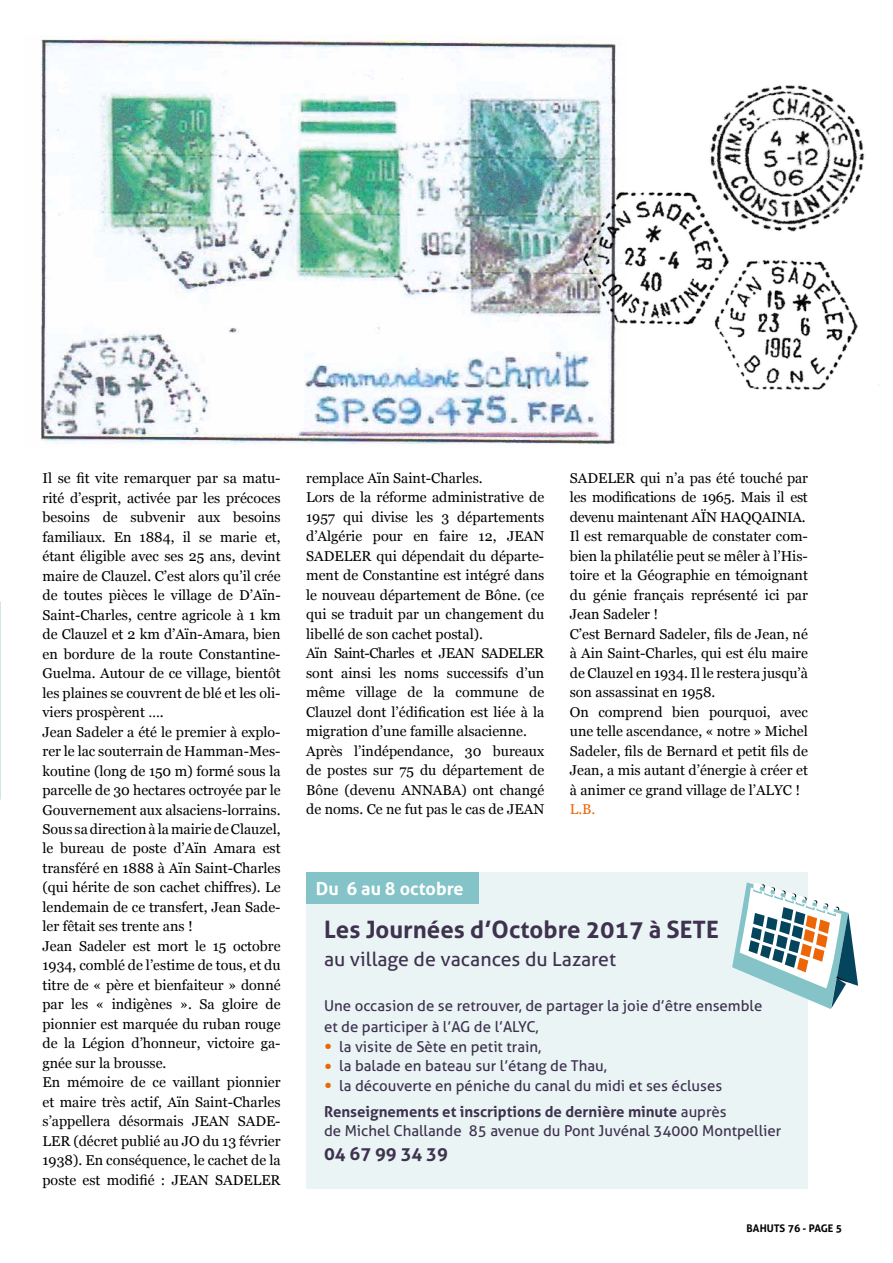
<style>
.page{position:relative;width:893px;height:1263px;background:#fff}
.page>*{position:absolute;margin:0;border:0;box-sizing:border-box;transform-origin:0 0}
.t1{font:700 24px "Aller";color:#3e324e}
.t2{font:19.5px "Aller";color:#3e324e}
.t3{font:700 18px "Aller";color:#fff}
.t4{font:700 18px "Aller";color:#3e324e}
.t5{font:15px/21px "Aller";color:#3e324e}
.t6{font:14.25px/19.5px "Georgia";color:#000}
.t7{font:14.25px "Georgia";color:#ec6608}
.t8{font:700 10.5px "Aller";color:#000}
.s1{font-weight:700;font-size:18px;color:#ec6608}
.s2{font-weight:700}
</style>
<div class="page">
<img style="left:41px;top:38px;width:575px;height:407px">
<img style="left:574px;top:173px;width:138px;height:159px">
<img style="left:712px;top:237px;width:167px;height:152px">
<img style="left:705px;top:85px;width:160px;height:152px">
<div style="left:306px;top:872px;width:502px;height:316px;background:#eaf4f5"></div>
<svg style="left:732px;top:882px;width:126px;height:127px"></svg>
<div style="left:306px;top:872px;width:172px;height:32px;background:#84c4c8"></div>
<p class="t6" style="left:43px;top:468px;width:240px">Il se fit vite remarquer par sa matu&shy;rité d’esprit, activée par les précoces besoins de subvenir aux besoins familiaux. En 1884, il se marie et, étant éligible avec ses 25 ans, devint maire de Clauzel. C’est alors qu’il crée de toutes pièces le village de D’Aïn-Saint-Charles, centre agricole à 1 km de Clauzel et 2 km d’Aïn-Amara, bien en bordure de la route Constantine-Guelma. Autour de ce village, bientôt les plaines se couvrent de blé et les oli&shy;viers prospèrent ….<br>Jean Sadeler a été le premier à explo&shy;rer le lac souterrain de Hamman-Mes&shy;koutine (long de 150 m) formé sous la parcelle de 30 hectares octroyée par le Gouvernement aux alsaciens-lorrains.<br>Sous sa direction à la mairie de Clauzel, le bureau de poste d’Aïn Amara est transféré en 1888 à Aïn Saint-Charles (qui hérite de son cachet chiffres). Le lendemain de ce transfert, Jean Sade&shy;ler fêtait ses trente ans !<br>Jean Sadeler est mort le 15 octobre 1934, comblé de l’estime de tous, et du titre de « père et bienfaiteur » donné par les « indigènes ». Sa gloire de pionnier est marquée du ruban rouge de la Légion d’honneur, victoire ga&shy;gnée sur la brousse.<br>En mémoire de ce vaillant pionnier et maire très actif, Aïn Saint-Charles s’appellera désormais JEAN SADE-LER (décret publié au JO du 13 février 1938). En conséquence, le cachet de la poste est modifié : JEAN SADELER</p>
<p class="t6" style="left:306px;top:468px;width:240px">remplace Aïn Saint-Charles.<br>Lors de la réforme administrative de 1957 qui divise les 3 départements d’Algérie pour en faire 12, JEAN SADELER qui dépendait du départe&shy;ment de Constantine est intégré dans le nouveau département de Bône. (ce qui se traduit par un changement du libellé de son cachet postal).<br>Aïn Saint-Charles et JEAN SADELER sont ainsi les noms successifs d’un même village de la commune de Clauzel dont l’édification est liée à la migration d’une famille alsacienne.<br>Après l’indépendance, 30 bureaux de postes sur 75 du département de Bône (devenu ANNABA) ont changé de noms. Ce ne fut pas le cas de JEAN</p>
<p class="t6" style="left:570px;top:467px;width:240px">SADELER qui n’a pas été touché par les modifications de 1965. Mais il est devenu maintenant AÏN HAQQAINIA.<br>Il est remarquable de constater com&shy;bien la philatélie peut se mêler à l’His&shy;toire et la Géographie en témoignant du génie français représenté ici par Jean Sadeler !<br>C’est Bernard Sadeler, fils de Jean, né à Ain Saint-Charles, qui est élu maire de Clauzel en 1934. Il le restera jusqu’à son assassinat en 1958.<br>On comprend bien pourquoi, avec une telle ascendance, « notre » Michel Sadeler, fils de Bernard et petit fils de Jean, a mis autant d’énergie à créer et à animer ce grand village de l’ALYC !</p>
<p class="t7" style="left:570px;top:799px;width:27px">L.B.</p>
<p class="t3" style="left:316px;top:877px;width:150px">Du 6 au 8 octobre</p>
<h1 class="t1" style="left:324px;top:914px;width:396px">Les Journées d’Octobre 2017 à SETE</h1>
<h2 class="t2" style="left:324px;top:947px;width:294px">au village de vacances du Lazaret</h2>
<p class="t5" style="left:324px;top:995px;width:440px">Une occasion de se retrouver, de partager la joie d’être ensemble et de participer à l’AG de l’ALYC,</p>
<p class="t5" style="left:324px;top:1036px;width:219px"><span class="s1">•</span> la visite de Sète en petit train,</p>
<p class="t5" style="left:324px;top:1055px;width:285px"><span class="s1">•</span> la balade en bateau sur l’étang de Thau,</p>
<p class="t5" style="left:324px;top:1073px;width:404px;line-height:25.8px"><span class="s1">•</span> la découverte en péniche du canal du midi et ses écluses<br><span class="s2">Renseignements et inscriptions de dernière minute</span> auprès</p>
<p class="t5" style="left:324px;top:1120px;width:459px">de Michel Challande 85 avenue du Pont Juvénal 34 000 Montpellier</p>
<p class="t4" style="left:324px;top:1143px;width:125px">04 67 99 34 39</p>
<p class="t8" style="left:747px;top:1222px;width:97px">BAHUTS 76 - PAGE 5</p>
</div>
